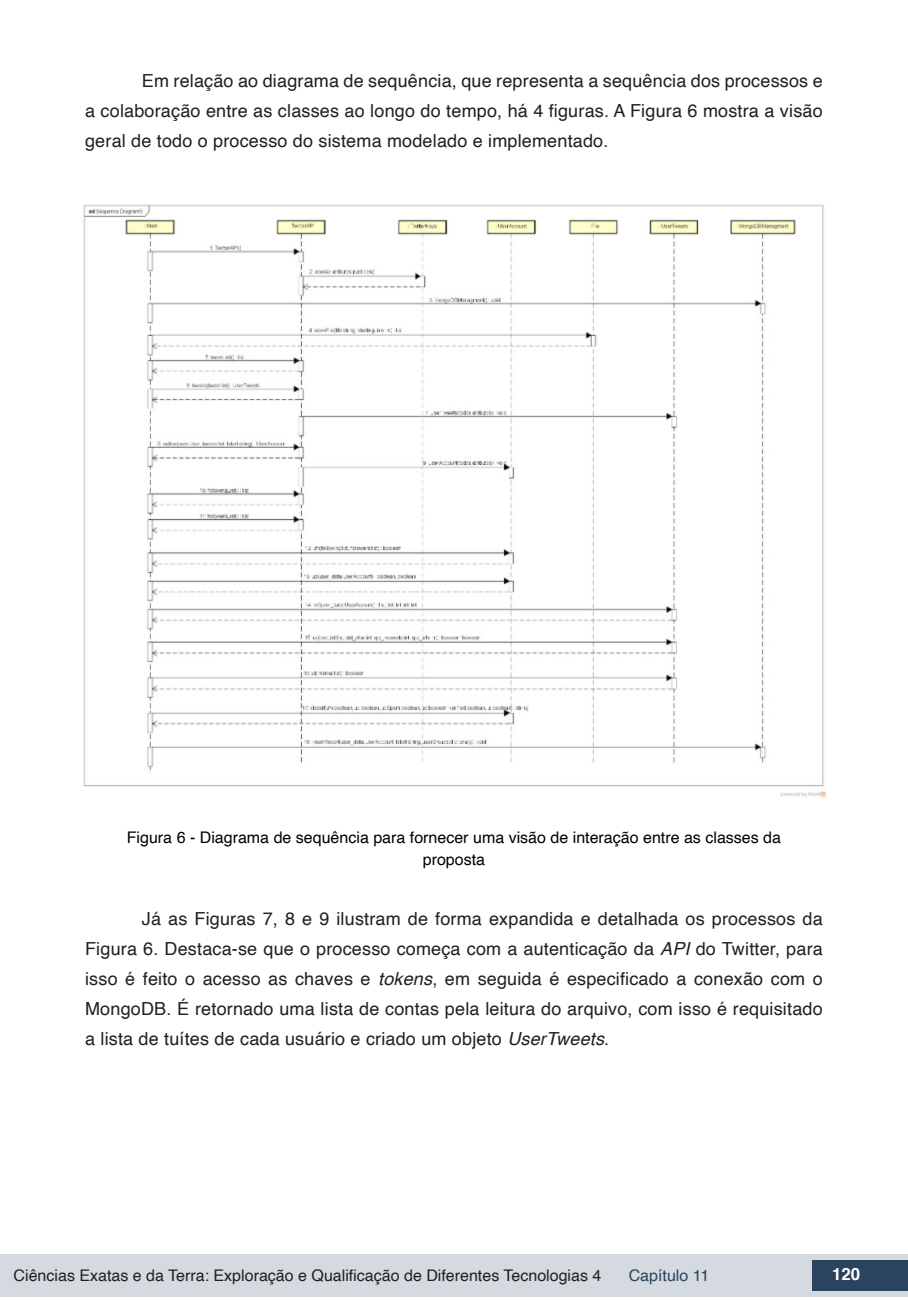
<style>
.page{position:relative;width:908px;height:1304px;background:#fff}
.page>*{position:absolute;margin:0;border:0;box-sizing:border-box;transform-origin:0 0}
.txt{font:18px/30px "Helvetica";letter-spacing:.01em;color:#231f20;text-align:justify}
.t1{font:700 16.8px "Helvetica";color:#fff}
.info_tab_graf_imag{font:16px/22px "Helvetica";color:#000;text-align:center}
.t2{font:16px "Helvetica";color:#231f20}
.t3{font:16px "Helvetica";color:#2a435e}
.s1{font-style:italic}
</style>
<div class="page">
<div style="left:0;top:1254px;width:906px;height:43px;background:#d4dadf"></div>
<div style="left:812px;top:1261px;width:95px;height:30px;background:#2a435e"></div>
<img style="left:83px;top:204px;width:742px;height:594px">
<p class="txt" style="left:85px;top:66px;width:738px;text-indent:57px">Em relação ao diagrama de sequência, que representa a sequência dos processos e a colaboração entre as classes ao longo do tempo, há 4 figuras. A Figura 6 mostra a visão geral de todo o processo do sistema modelado e implementado.</p>
<p class="info_tab_graf_imag" style="left:127px;top:827px;width:655px">Figura 6 - Diagrama de sequência para fornecer uma visão de interação entre as classes da proposta</p>
<p class="txt" style="left:85px;top:904px;width:739px;text-indent:57px">Já as Figuras 7, 8 e 9 ilustram de forma expandida e detalhada os processos da Figura 6. Destaca-se que o processo começa com a autenticação da <span class="s1">API</span> do Twitter, para isso é feito o acesso as chaves e <span class="s1">tokens</span>, em seguida é especificado a conexão com o MongoDB. É retornado uma lista de contas pela leitura do arquivo, com isso é requisitado a lista de tuítes de cada usuário e criado um objeto <span class="s1">UserTweets</span>.</p>
<p class="t2" style="left:14px;top:1263px;width:589px">Ciências Exatas e da Terra: Exploração e Qualificação de Diferentes Tecnologias 4</p>
<p class="t3" style="left:628px;top:1263px;width:82px">Capítulo 11</p>
<p class="t1" style="left:831px;top:1261px;width:30px">120</p>
</div>
